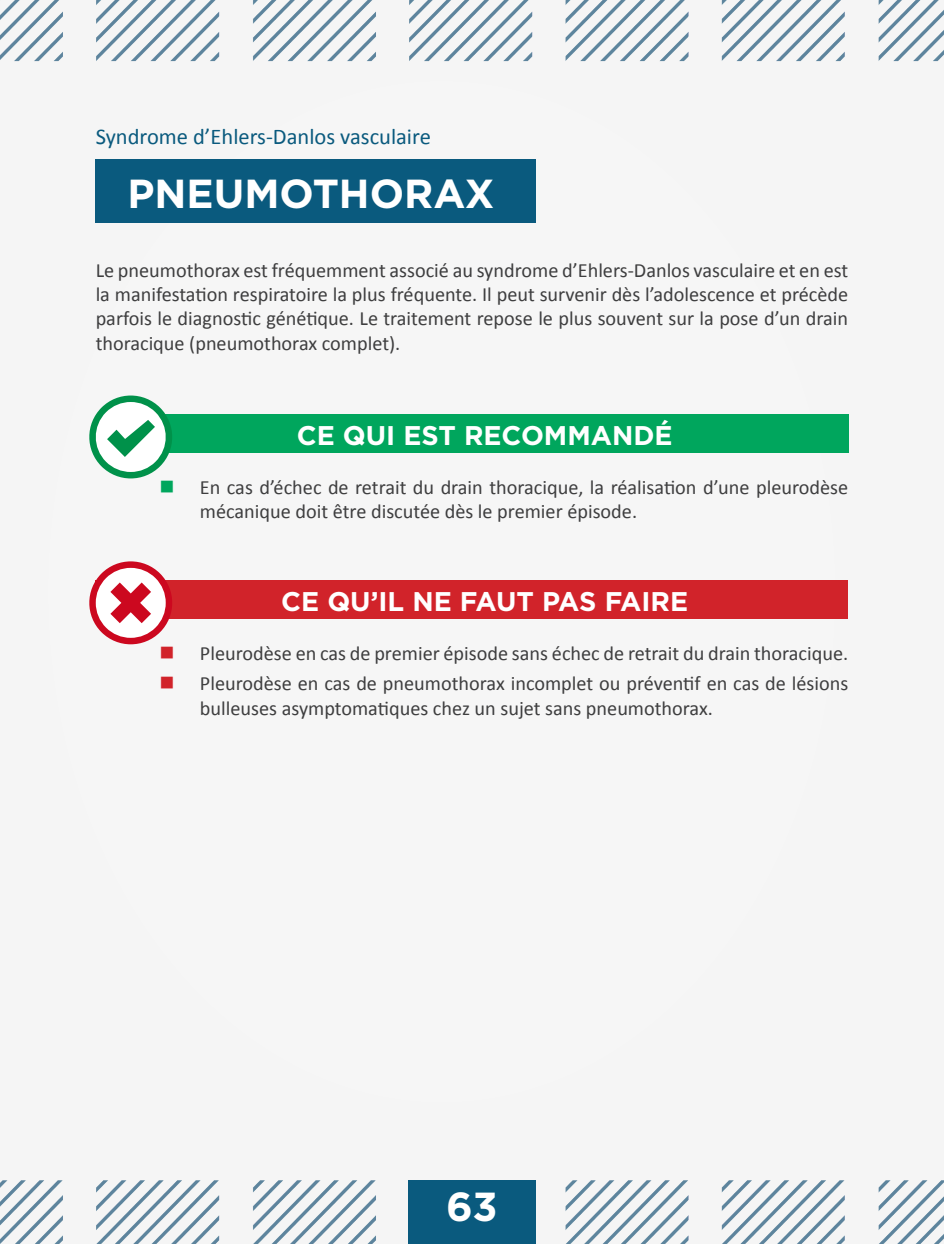
<style>
.page{position:relative;width:944px;height:1244px;background:#fff}
.page>*{position:absolute;margin:0;border:0;box-sizing:border-box;transform-origin:0 0}
.t1{font:700 40.5px "Gotham";color:#fff}
.t2{font:700 27px "Gotham";color:#fff}
.t3{font:22.5px "Calibri";color:#0a5a7e}
.t4{font:20.25px/24.3px "Calibri";color:#3e3e3f}
</style>
<div class="page">
<div style="left:96px;top:159px;width:440px;height:64px;background:#0a5a7e"></div>
<div style="left:96px;top:580px;width:752px;height:39px;background:#d1232a"></div>
<div style="left:96px;top:415px;width:752px;height:38px;background:#00a65d"></div>
<img style="left:0;top:0;width:944px;height:62px">
<img style="left:0;top:1180px;width:944px;height:64px">
<div style="left:408px;top:1180px;width:128px;height:64px;background:#0a5a7e"></div>
<svg style="left:89px;top:561px;width:83px;height:84px"></svg>
<svg style="left:89px;top:395px;width:87px;height:84px"></svg>
<p class="t3" style="left:96px;top:123px;width:337px">Syndrome d’Ehlers-Danlos vasculaire</p>
<p class="t1" style="left:128px;top:171px;width:368px">PNEUMOTHORAX</p>
<p class="t4" style="left:96px;top:258px;width:754px;text-align:justify">Le pneumothorax est fréquemment associé au syndrome d’Ehlers-Danlos vasculaire et en est la manifestation respiratoire la plus fréquente. Il peut survenir dès l’adolescence et précède parfois le diagnostic génétique. Le traitement repose le plus souvent sur la pose d’un drain thoracique (pneumothorax complet).</p>
<p class="t2" style="left:297px;top:420px;width:377px">CE QUI EST RECOMMANDÉ</p>
<p class="t4" style="left:200px;top:475px;width:650px">En cas d’échec de retrait du drain thoracique, la réalisation d’une pleurodèse mécanique doit être discutée dès le premier épisode.</p>
<p class="t2" style="left:281px;top:586px;width:408px">CE QU’IL NE FAUT PAS FAIRE</p>
<p class="t4" style="left:200px;top:641px;width:650px">Pleurodèse en cas de premier épisode sans échec de retrait du drain thoracique.</p>
<p class="t4" style="left:200px;top:671px;width:650px">Pleurodèse en cas de pneumothorax incomplet ou préventif en cas de lésions bulleuses asymptomatiques chez un sujet sans pneumothorax.</p>
<p class="t1" style="left:446px;top:1183px;width:53px">63</p>
</div>
